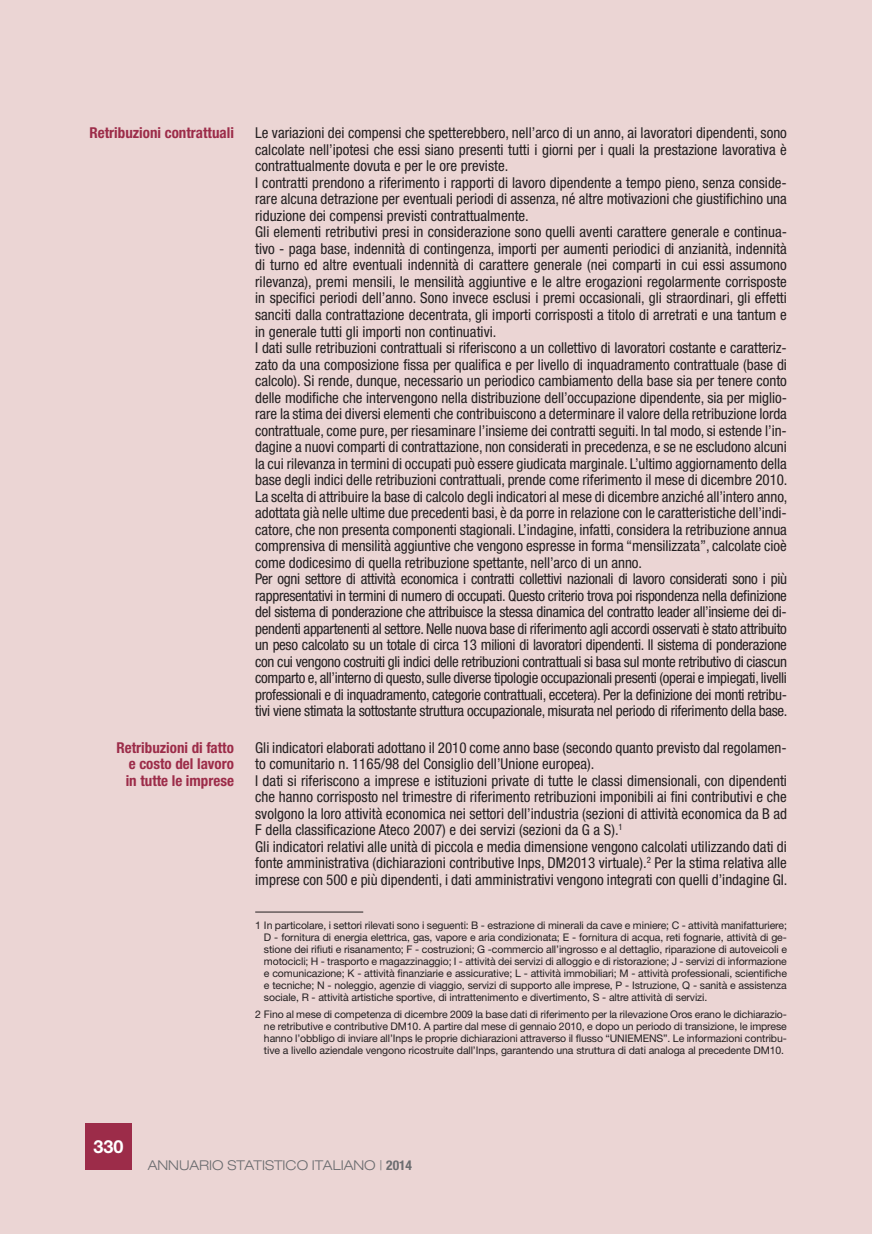
<style>
.page{position:relative;width:872px;height:1234px;background:#fff}
.page>*{position:absolute;margin:0;border:0;box-sizing:border-box;transform-origin:0 0}
.t1{font:700 18px "Helvetica Neue LT Std";color:#fff}
.t2{font:condensed 15px/16.5px "Helvetica Neue LT Std";letter-spacing:-.005em;color:#231f20}
.t3{font:700 condensed 15px/16.5px "Helvetica Neue LT Std";color:#9c2c49;text-align:justify}
.t4{font:300 expanded 13.5px "Helvetica Neue LT Std";color:#6c6d70}
.t5{font:10.5px/12px "Helvetica Neue LT Std";letter-spacing:-.01em;color:#231f20;text-align:justify}
.s1{font-weight:700;font-stretch:condensed}
</style>
<div class="page">
<div style="left:0;top:0;width:872px;height:1233px;background:#ebd5d4"></div>
<div style="left:85px;top:1123px;width:47px;height:46px;background:#9c2c49"></div>
<hr style="left:255px;top:911px;width:108px;height:1px;background:#231f20">
<p class="t3" style="left:90px;top:124px;width:146px">Retribuzioni contrattuali</p>
<p class="t2" style="left:255px;top:125px;width:534px">Le variazioni dei compensi che spetterebbero, nell’arco di un anno, ai lavoratori dipendenti, sono calcolate nell’ipotesi che essi siano presenti tutti i giorni per i quali la prestazione lavorativa è contrattualmente dovuta e per le ore previste.<br>I contratti prendono a riferimento i rapporti di lavoro dipendente a tempo pieno, senza conside&shy;rare alcuna detrazione per eventuali periodi di assenza, né altre motivazioni che giustifichino una riduzione dei compensi previsti contrattualmente.<br>Gli elementi retributivi presi in considerazione sono quelli aventi carattere generale e continua&shy;tivo - paga base, indennità di contingenza, importi per aumenti periodici di anzianità, indennità di turno ed altre eventuali indennità di carattere generale (nei comparti in cui essi assumono rilevanza), premi mensili, le mensilità aggiuntive e le altre erogazioni regolarmente corrisposte in specifici periodi dell’anno. Sono invece esclusi i premi occasionali, gli straordinari, gli effetti sanciti dalla contrattazione decentrata, gli importi corrisposti a titolo di arretrati e una tantum e in generale tutti gli importi non continuativi.<br>I dati sulle retribuzioni contrattuali si riferiscono a un collettivo di lavoratori costante e caratteriz&shy;zato da una composizione fissa per qualifica e per livello di inquadramento contrattuale (base di calcolo). Si rende, dunque, necessario un periodico cambiamento della base sia per tenere conto delle modifiche che intervengono nella distribuzione dell’occupazione dipendente, sia per miglio&shy;rare la stima dei diversi elementi che contribuiscono a determinare il valore della retribuzione lorda contrattuale, come pure, per riesaminare l’insieme dei contratti seguiti. In tal modo, si estende l’in&shy;dagine a nuovi comparti di contrattazione, non considerati in precedenza, e se ne escludono alcuni la cui rilevanza in termini di occupati può essere giudicata marginale. L’ultimo aggiornamento della base degli indici delle retribuzioni contrattuali, prende come riferimento il mese di dicembre 2010.<br>La scelta di attribuire la base di calcolo degli indicatori al mese di dicembre anziché all’intero anno, adottata già nelle ultime due precedenti basi, è da porre in relazione con le caratteristiche dell’indi&shy;catore, che non presenta componenti stagionali. L’indagine, infatti, considera la retribuzione annua comprensiva di mensilità aggiuntive che vengono espresse in forma “mensilizzata”, calcolate cioè come dodicesimo di quella retribuzione spettante, nell’arco di un anno.<br>Per ogni settore di attività economica i contratti collettivi nazionali di lavoro considerati sono i più rappresentativi in termini di numero di occupati. Questo criterio trova poi rispondenza nella definizione del sistema di ponderazione che attribuisce la stessa dinamica del contratto leader all’insieme dei di&shy;pendenti appartenenti al settore. Nelle nuova base di riferimento agli accordi osservati è stato attribuito un peso calcolato su un totale di circa 13 milioni di lavoratori dipendenti. Il sistema di ponderazione con cui vengono costruiti gli indici delle retribuzioni contrattuali si basa sul monte retributivo di ciascun comparto e, all’interno di questo, sulle diverse tipologie occupazionali presenti (operai e impiegati, livelli professionali e di inquadramento, categorie contrattuali, eccetera). Per la definizione dei monti retribu&shy;tivi viene stimata la sottostante struttura occupazionale, misurata nel periodo di riferimento della base.</p>
<p class="t3" style="left:126px;top:738px;width:110px;text-indent:-9px">Retribuzioni di fatto e costo del lavoro in tutte le imprese</p>
<p class="t2" style="left:255px;top:738px;width:534px">Gli indicatori elaborati adottano il 2010 come anno base (secondo quanto previsto dal regolamen&shy;to comunitario n. 1165/98 del Consiglio dell’Unione europea).<br>I dati si riferiscono a imprese e istituzioni private di tutte le classi dimensionali, con dipendenti che hanno corrisposto nel trimestre di riferimento retribuzioni imponibili ai fini contributivi e che svolgono la loro attività economica nei settori dell’industria (sezioni di attività economica da B ad F della classificazione Ateco 2007) e dei servizi (sezioni da G a S).<sup>1<br></sup>Gli indicatori relativi alle unità di piccola e media dimensione vengono calcolati utilizzando dati di fonte amministrativa (dichiarazioni contributive Inps, DM2013 virtuale).<sup>2</sup> Per la stima relativa alle imprese con 500 e più dipendenti, i dati amministrativi vengono integrati con quelli d’indagine GI.</p>
<p class="t5" style="left:264px;top:919px;width:524px;text-indent:-9px">1 In particolare, i settori rilevati sono i seguenti: B - estrazione di minerali da cave e miniere; C - attività manifatturiere; D - fornitura di energia elettrica, gas, vapore e aria condizionata; E - fornitura di acqua, reti fognarie, attività di ge&shy;stione dei rifiuti e risanamento; F - costruzioni; G -commercio all’ingrosso e al dettaglio, riparazione di autoveicoli e motocicli; H - trasporto e magazzinaggio; I - attività dei servizi di alloggio e di ristorazione; J - servizi di informazione e comunicazione; K - attività finanziarie e assicurative; L - attività immobiliari; M - attività professionali, scientifiche e tecniche; N - noleggio, agenzie di viaggio, servizi di supporto alle imprese, P - Istruzione, Q - sanità e assistenza sociale, R - attività artistiche sportive, di intrattenimento e divertimento, S - altre attività di servizi.</p>
<p class="t5" style="left:264px;top:1008px;width:524px;text-indent:-9px">2 Fino al mese di competenza di dicembre 2009 la base dati di riferimento per la rilevazione Oros erano le dichiarazio&shy;ne retributive e contributive DM10. A partire dal mese di gennaio 2010, e dopo un periodo di transizione, le imprese hanno l’obbligo di inviare all’Inps le proprie dichiarazioni attraverso il flusso “UNIEMENS”. Le informazioni contribu&shy;tive a livello aziendale vengono ricostruite dall’Inps, garantendo una struttura di dati analoga al precedente DM10.</p>
<p class="t1" style="left:93px;top:1135px;width:32px">330</p>
<p class="t4" style="left:148px;top:1157px;width:266px">ANNUARIO STATISTICO ITALIANO | <span class="s1">2014</span></p>
</div>
